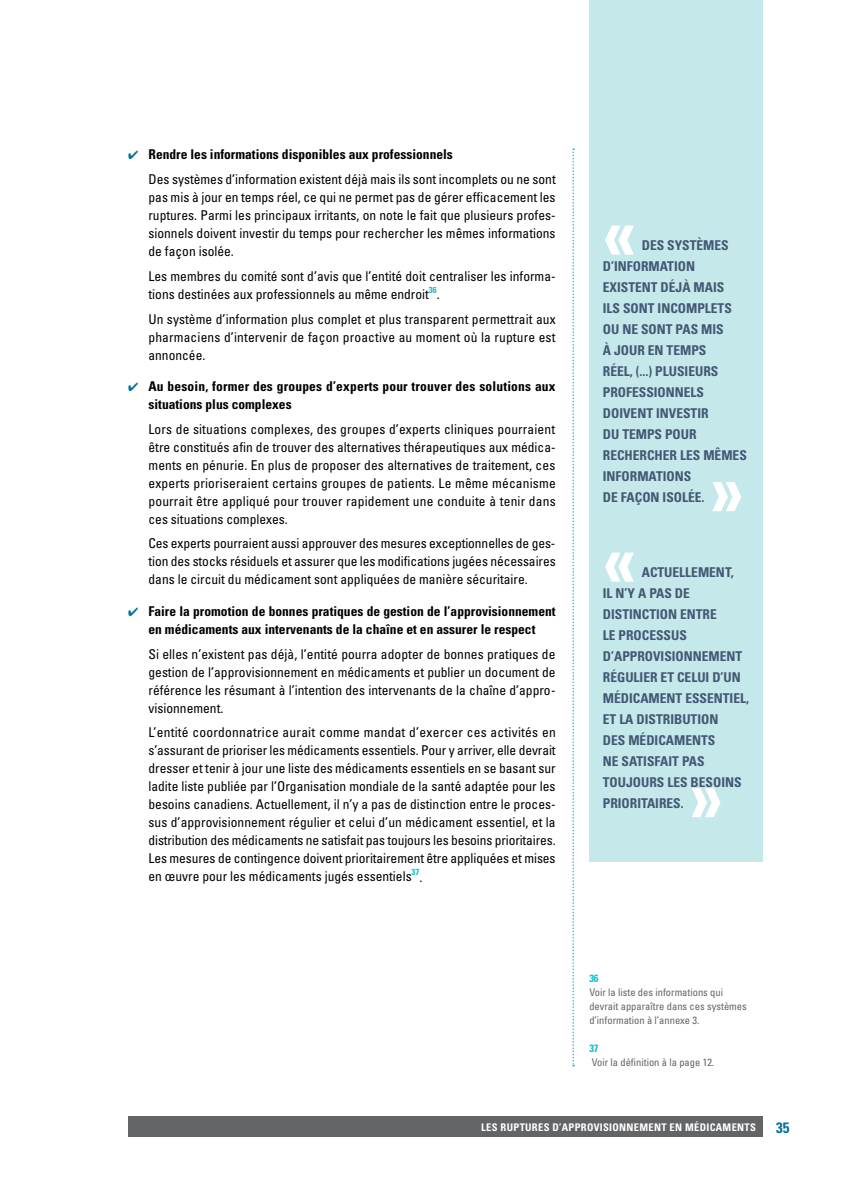
<style>
.page{position:relative;width:864px;height:1188px;background:#fff}
.page>*{position:absolute;margin:0;border:0;box-sizing:border-box;transform-origin:0 0}
.t1{font:700 condensed 75px "Univers";color:#fff}
.t2{font:700 condensed 15px "Univers";color:#007499}
.t3{font:condensed 13.5px/18px "Univers";color:#000;text-align:justify}
.t4{font:700 condensed 13.5px/21px "Univers";color:#435873}
.t5{font:700 condensed 13.5px/18px "Univers";color:#000}
.t6{font:condensed 10.5px/14.2px "Univers";color:#636466}
.t7{font:700 condensed 10.5px "Univers";letter-spacing:.03em;color:#fff}
.t8{font:700 condensed 10.5px "Univers";color:#0dbdca}
.s1{color:#007499}
.s2{font-weight:700}
</style>
<div class="page">
<svg style="left:572px;top:148px;width:2px;height:918px"></svg>
<div style="left:128px;top:1117px;width:635px;height:20px;background:#636466"></div>
<div style="left:589px;top:0;width:174px;height:862px;background:#c5e8eb"></div>
<p class="t3" style="left:148px;top:142px;width:409px;line-height:24.8px;text-indent:-20px"><span class="s1">✔</span> <span class="s2">RENDRE LES INFORMATIONS DISPONIBLES AUX PROFESSIONNELS<br></span>Des systèmes d’information existent déjà mais ils sont incomplets ou ne sont</p>
<p class="t3" style="left:148px;top:188px;width:409px">pas mis à jour en temps réel, ce qui ne permet pas de gérer efficacement les ruptures. Parmi les principaux irritants, on note le fait que plusieurs profes&shy;sionnels doivent investir du temps pour rechercher les mêmes informations de façon isolée.</p>
<p class="t3" style="left:148px;top:267px;width:409px">Les membres du comité sont d’avis que l’entité doit centraliser les informa&shy;tions destinées aux professionnels au même endroit<sup>36</sup>.</p>
<p class="t3" style="left:148px;top:310px;width:409px">Un système d’information plus complet et plus transparent permettrait aux pharmaciens d’intervenir de façon proactive au moment où la rupture est annoncée.</p>
<p class="t5" style="left:148px;top:377px;width:409px;text-indent:-20px"><span class="s1">✔</span> AU BESOIN, FORMER DES GROUPES D’EXPERTS POUR TROUVER DES SOLUTIONS AUX<br>SITUATIONS PLUS COMPLEXES</p>
<p class="t3" style="left:148px;top:420px;width:409px">Lors de situations complexes, des groupes d’experts cliniques pourraient être constitués afin de trouver des alternatives thérapeutiques aux médica&shy;ments en pénurie. En plus de proposer des alternatives de traitement, ces experts prioriseraient certains groupes de patients. Le même mécanisme pourrait être appliqué pour trouver rapidement une conduite à tenir dans ces situations complexes.</p>
<p class="t3" style="left:148px;top:535px;width:409px">Ces experts pourraient aussi approuver des mesures exceptionnelles de ges&shy;tion des stocks résiduels et assurer que les modifications jugées nécessaires dans le circuit du médicament sont appliquées de manière sécuritaire.</p>
<p class="t5" style="left:128px;top:602px;width:429px;text-align:center"><span class="s1">✔</span> FAIRE LA PROMOTION DE BONNES PRATIQUES DE GESTION DE L’APPROVISIONNEMENT<br>EN MÉDICAMENTS AUX INTERVENANTS DE LA CHAÎNE ET EN ASSURER LE RESPECT</p>
<p class="t3" style="left:148px;top:645px;width:409px">Si elles n’existent pas déjà, l’entité pourra adopter de bonnes pratiques de gestion de l’approvisionnement en médicaments et publier un document de référence les résumant à l’intention des intervenants de la chaîne d’appro&shy;visionnement.</p>
<p class="t3" style="left:148px;top:724px;width:409px">L’entité coordonnatrice aurait comme mandat d’exercer ces activités en s’assurant de prioriser les médicaments essentiels. Pour y arriver, elle devrait dresser et tenir à jour une liste des médicaments essentiels en se basant sur ladite liste publiée par l’Organisation mondiale de la santé adaptée pour les besoins canadiens. Actuellement, il n’y a pas de distinction entre le proces&shy;sus d’approvisionnement régulier et celui d’un médicament essentiel, et la distribution des médicaments ne satisfait pas toujours les besoins prioritaires.<br>Les mesures de contingence doivent prioritairement être appliquées et mises en œuvre pour les médicaments jugés essentiels<sup>37</sup>.</p>
<h1 class="t1" style="left:603px;top:188px;width:35px">«</h1>
<p class="t4" style="left:603px;top:234px;width:146px;text-indent:39px">DES SYSTÈMES<br>D’INFORMATION<br>EXISTENT DÉJÀ MAIS<br>ILS SONT INCOMPLETS<br>OU NE SONT PAS MIS<br>À JOUR EN TEMPS<br>RÉEL, (...) PLUSIEURS<br>PROFESSIONNELS<br>DOIVENT INVESTIR<br>DU TEMPS POUR<br>RECHERCHER LES MÊMES<br>INFORMATIONS<br>DE FAÇON ISOLÉE.</p>
<h1 class="t1" style="left:710px;top:444px;width:35px">»</h1>
<h1 class="t1" style="left:603px;top:515px;width:35px">«</h1>
<p class="t4" style="left:603px;top:561px;width:148px;text-indent:39px">ACTUELLEMENT,<br>IL N’Y A PAS DE<br>DISTINCTION ENTRE<br>LE PROCESSUS<br>D’APPROVISIONNEMENT<br>RÉGULIER ET CELUI D’UN<br>MÉDICAMENT ESSENTIEL,<br>ET LA DISTRIBUTION<br>DES MÉDICAMENTS<br>NE SATISFAIT PAS<br>TOUJOURS LES BESOINS<br>PRIORITAIRES.</p>
<h1 class="t1" style="left:689px;top:750px;width:35px">»</h1>
<p class="t8" style="left:589px;top:972px;width:11px">36</p>
<p class="t6" style="left:589px;top:985px;width:159px">Voir la liste des informations qui devrait apparaître dans ces systèmes d’information à l’annexe 3.</p>
<p class="t8" style="left:589px;top:1042px;width:11px">37</p>
<p class="t6" style="left:592px;top:1055px;width:124px">Voir la définition à la page 12.</p>
<p class="t7" style="left:481px;top:1121px;width:276px">LES RUPTURES D’APPROVISIONNEMENT EN MÉDICAMENTS</p>
<p class="t2" style="left:776px;top:1118px;width:15px">35</p>
</div>
